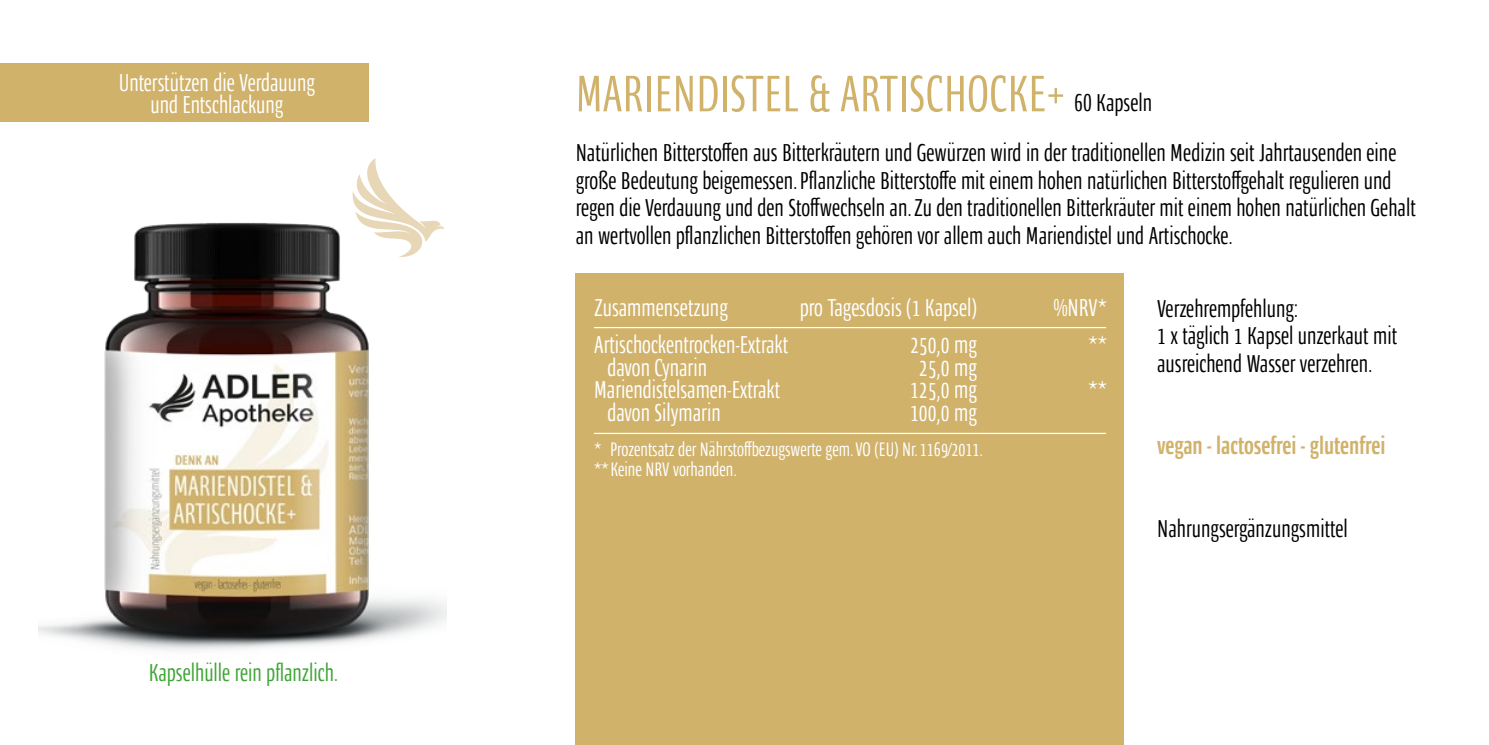
<style>
.page{position:relative;width:1489px;height:745px;background:#fff}
.page>*{position:absolute;margin:0;border:0;box-sizing:border-box;transform-origin:0 0}
.t1{font:52.5px "Ardoise Std Compact";color:#d0b26b}
.t2{font:25px/27.5px "Ardoise Std Compact";color:#000}
.t3{font:25px/22.5px "Ardoise Std Compact";color:#fff;text-align:center}
.t4{font:700 25px "Ardoise Std Compact";color:#d0b26b}
.t5{font:25px "Ardoise Std Compact";color:#3fa535}
.t6{font:20px/20px "Ardoise Std Compact";color:#fff}
.s1{font-size:25px;color:#000}
</style>
<div class="page">
<div style="left:0;top:64px;width:369px;height:58px;background:#d0b26b"></div>
<div style="left:575px;top:274px;width:548px;height:470px;background:#d0b26b"></div>
<img style="left:39px;top:222px;width:407px;height:429px">
<hr style="left:594px;top:327px;width:512px;height:1px;background:#fff">
<hr style="left:594px;top:432px;width:512px;height:2px;background:#fff">
<svg style="left:353px;top:158px;width:91px;height:98px"></svg>
<p class="t3" style="left:119px;top:71px;width:198px">Unterstützen die Verdauung und Entschlackung</p>
<h1 class="t1" style="left:575px;top:64px;width:578px">MARIENDISTEL &amp; ARTISCHOCKE+ <span class="s1">60 Kapseln</span></h1>
<p class="t2" style="left:575px;top:139px;width:841px">Natürlichen Bitterstoffen aus Bitterkräutern und Gewürzen wird in der traditionellen Medizin seit Jahrtausenden eine große Bedeutung beigemessen. Pflanzliche Bitterstoffe mit einem hohen natürlichen Bitterstoffgehalt regulieren und regen die Verdauung und den Stoffwechseln an. Zu den traditionellen Bitterkräuter mit einem hohen natürlichen Gehalt an wertvollen pflanzlichen Bitterstoffen gehören vor allem auch Mariendistel und Artischocke.</p>
<p class="t5" style="left:149px;top:658px;width:191px">Kapselhülle rein pflanzlich.</p>
<p class="t3" style="left:594px;top:295px;width:135px">Zusammensetzung</p>
<p class="t3" style="left:799px;top:295px;width:178px">pro Tagesdosis (1 Kapsel)</p>
<p class="t3" style="left:1053px;top:295px;width:55px">%NRV*</p>
<p class="t3" style="left:594px;top:333px;width:196px">Artischockentrocken-Extrakt</p>
<p class="t3" style="left:910px;top:333px;width:68px">250,0 mg</p>
<p class="t3" style="left:1088px;top:333px;width:20px">**</p>
<p class="t3" style="left:607px;top:355px;width:101px">davon Cynarin</p>
<p class="t3" style="left:918px;top:355px;width:59px">25,0 mg</p>
<p class="t3" style="left:594px;top:378px;width:187px">Mariendistelsamen-Extrakt</p>
<p class="t3" style="left:910px;top:378px;width:68px">125,0 mg</p>
<p class="t3" style="left:1088px;top:378px;width:20px">**</p>
<p class="t3" style="left:607px;top:400px;width:115px">davon Silymarin</p>
<p class="t3" style="left:910px;top:400px;width:68px">100,0 mg</p>
<p class="t6" style="left:594px;top:438px;width:390px">* Prozentsatz der Nährstoffbezugswerte gem. VO (EU) Nr. 1169/2011. ** Keine NRV vorhanden.</p>
<p class="t2" style="left:1157px;top:294px;width:241px">Verzehrempfehlung:<br>1 x täglich 1 Kapsel unzerkaut mit ausreichend Wasser verzehren.</p>
<p class="t4" style="left:1157px;top:431px;width:230px">vegan - lactosefrei - glutenfrei</p>
<p class="t2" style="left:1157px;top:514px;width:192px">Nahrungsergänzungsmittel</p>
</div>
